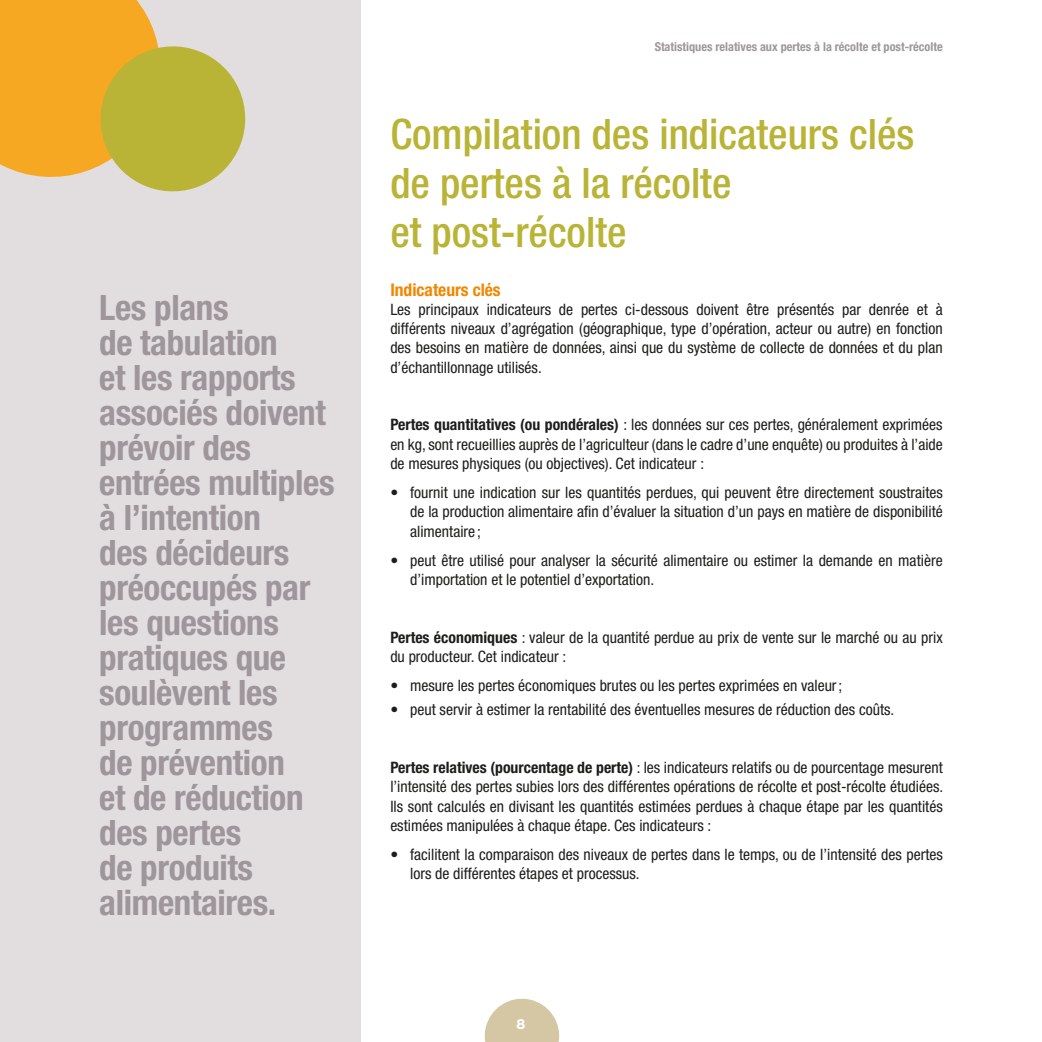
<style>
.page{position:relative;width:1042px;height:1042px;background:#fff}
.page>*{position:absolute;margin:0;border:0;box-sizing:border-box;transform-origin:0 0}
.t1{font:500 condensed 42px/49px "Helvetica Neue LT Std";color:#b9b436}
.t2{font:700 condensed 35px/35px "Helvetica Neue LT Std";letter-spacing:-.01em;color:#9e969a}
.t3{font:700 condensed 17.5px "Helvetica Neue LT Std";color:#f18700}
.t4{font:condensed 15.75px/19.2px "Helvetica Neue LT Std";color:#1d1d1b;text-align:justify}
.t5{font:800 14px "Helvetica Neue LT Std";color:#fff}
.t6{font:700 condensed 12.25px "Helvetica Neue LT Std";color:#9e969a}
.s1{font-weight:700}
</style>
<div class="page">
<div style="left:0;top:0;width:360px;height:1042px;background:#e2dee0"></div>
<svg style="left:485px;top:998px;width:74px;height:44px"></svg>
<hr style="left:1041px;top:516px;width:1px;height:526px;background:#e2dee0">
<svg style="left:0;top:0;width:246px;height:192px"></svg>
<p class="t2" style="left:99px;top:290px;width:237px">Les plans<br>de tabulation<br>et les rapports associés doivent prévoir des entrées multiples à l’intention<br>des décideurs préoccupés par les questions pratiques que soulèvent les programmes<br>de prévention<br>et de réduction des pertes<br>de produits alimentaires.</p>
<p class="t6" style="left:655px;top:39px;width:290px">Statistiques relatives aux pertes à la récolte et post-récolte</p>
<h1 class="t1" style="left:390px;top:109px;width:525px">Compilation des indicateurs clés de pertes à la récolte<br>et post-récolte</h1>
<p class="t3" style="left:390px;top:279px;width:112px">Indicateurs clés</p>
<p class="t4" style="left:390px;top:299px;width:554px">Les principaux indicateurs de pertes ci-dessous doivent être présentés par denrée et à différents niveaux d’agrégation (géographique, type d’opération, acteur ou autre) en fonction des besoins en matière de données, ainsi que du système de collecte de données et du plan d’échantillonnage utilisés.</p>
<p class="t4" style="left:390px;top:415px;width:554px"><span class="s1">Pertes quantitatives (ou pondérales)</span> : les données sur ces pertes, généralement exprimées en kg, sont recueillies auprès de l’agriculteur (dans le cadre d’une enquête) ou produites à l’aide de mesures physiques (ou objectives). Cet indicateur :</p>
<p class="t4" style="left:410px;top:483px;width:534px;text-indent:-20px">• fournit une indication sur les quantités perdues, qui peuvent être directement soustraites de la production alimentaire afin d’évaluer la situation d’un pays en matière de disponibilité alimentaire ;</p>
<p class="t4" style="left:410px;top:550px;width:534px;text-indent:-20px">• peut être utilisé pour analyser la sécurité alimentaire ou estimer la demande en matière d’importation et le potentiel d’exportation.</p>
<p class="t4" style="left:390px;top:627px;width:554px"><span class="s1">Pertes économiques</span> : valeur de la quantité perdue au prix de vente sur le marché ou au prix du producteur. Cet indicateur :</p>
<p class="t4" style="left:390px;top:676px;width:453px">• mesure les pertes économiques brutes ou les pertes exprimées en valeur;</p>
<p class="t4" style="left:390px;top:700px;width:505px">• peut servir à estimer la rentabilité des éventuelles mesures de réduction des coûts.</p>
<p class="t4" style="left:390px;top:758px;width:554px"><span class="s1">Pertes relatives (pourcentage de perte)</span> : les indicateurs relatifs ou de pourcentage mesurent l’intensité des pertes subies lors des différentes opérations de récolte et post-récolte étudiées.<br>Ils sont calculés en divisant les quantités estimées perdues à chaque étape par les quantités estimées manipulées à chaque étape. Ces indicateurs :</p>
<p class="t4" style="left:410px;top:845px;width:534px;text-indent:-20px">• facilitent la comparaison des niveaux de pertes dans le temps, ou de l’intensité des pertes lors de différentes étapes et processus.</p>
<p class="t5" style="left:516px;top:1015px;width:10px">8</p>
</div>
